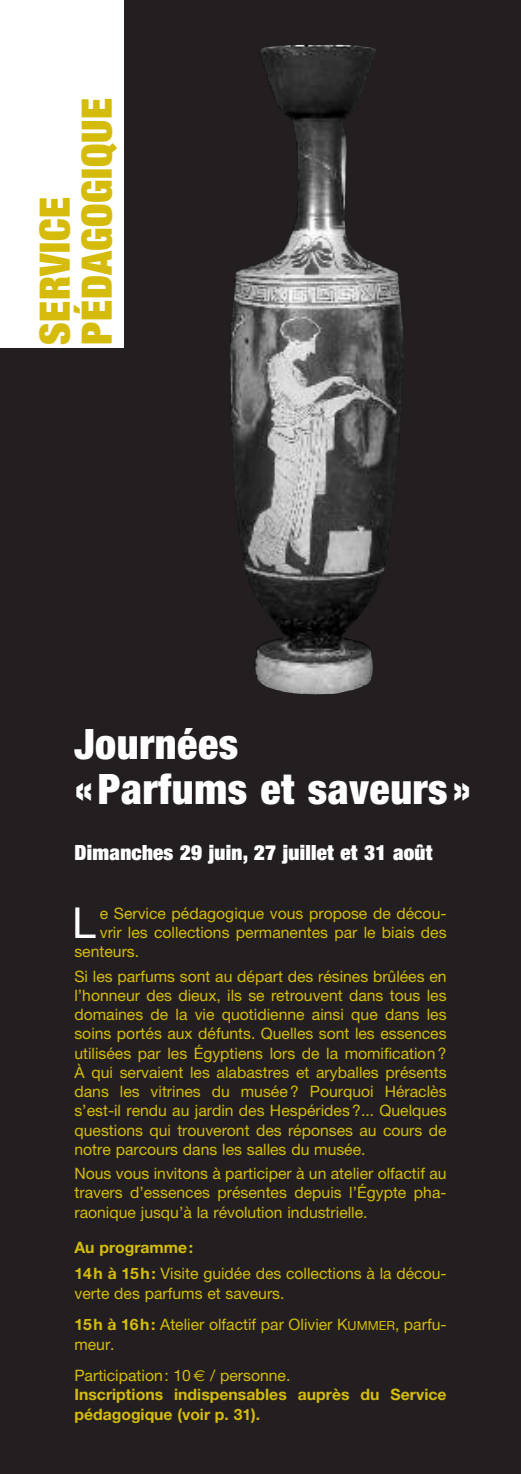
<style>
.page{position:relative;width:521px;height:1474px;background:#fff}
.page>*{position:absolute;margin:0;border:0;box-sizing:border-box;transform-origin:0 0}
.t1{font:42.7px "Helvetica Neue";color:#fff}
.t2{font:900 condensed 42px/45.5px "Helvetica Neue";letter-spacing:.015em;color:#fff}
.t3{font:900 expanded 42px/42px "Helvetica Neue";letter-spacing:.015em;color:#d5bc0c}
.t4{font:900 expanded 21px "Helvetica Neue";letter-spacing:.015em;color:#fff}
.t5{font:15.75px/19.2px "Helvetica Neue";color:#d5bc0c}
.t6{font:700 15.75px/19.2px "Helvetica Neue";color:#d5bc0c}
.s1{font-weight:700}
.s2{font-size:12.6px}
.s3{font-family:"Euro Sans"}
</style>
<div class="page">
<div style="left:0;top:0;width:521px;height:1473px;background:#231f20"></div>
<div style="left:0;top:0;width:124px;height:347px;background:#fff"></div>
<img style="left:230px;top:45px;width:174px;height:649px">
<h2 class="t3" style="left:37px;top:345px;width:248px;rotate:-90deg">SERVICE<br>PÉDAGOGIQUE</h2>
<h2 class="t2" style="left:74px;top:724px;width:398px">Journées<br>«Parfums et saveurs»</h2>
<h3 class="t4" style="left:74px;top:845px;width:359px">Dimanches 29 juin, 27 juillet et 31 août</h3>
<h1 class="t1" style="left:72px;top:907px;width:25px">L</h1>
<p class="t5" style="left:100px;top:905px;width:348px">e Service pédagogique vous propose de décou-</p>
<p class="t5" style="left:100px;top:924px;width:348px">vrir les collections permanentes par le biais des</p>
<p class="t5" style="left:74px;top:943px;width:66px">senteurs.</p>
<p class="t5" style="left:74px;top:968px;width:374px;text-align:justify">Si les parfums sont au départ des résines brûlées en l’honneur des dieux, ils se retrouvent dans tous les domaines de la vie quotidienne ainsi que dans les soins portés aux défunts. Quelles sont les essences utilisées par les Égyptiens lors de la momification ?<br>À qui servaient les alabastres et aryballes présents dans les vitrines du musée ? Pourquoi Héraclès s’est-il rendu au jardin des Hespérides ?... Quelques questions qui trouveront des réponses au cours de notre parcours dans les salles du musée.</p>
<p class="t5" style="left:74px;top:1165px;width:374px;text-align:justify">Nous vous invitons à participer à un atelier olfactif au travers d’essences présentes depuis l’Égypte pha&shy;raonique jusqu’à la révolution industrielle.</p>
<p class="t5" style="left:74px;top:1235px;width:374px;line-height:26.8px"><span class="s1">Au programme:<br>14h à 15h:</span> Visite guidée des collections à la décou-</p>
<p class="t5" style="left:74px;top:1278px;width:374px;line-height:31.5px">verte des parfums et saveurs.<br><span class="s1">15h à 16h:</span> Atelier olfactif par Olivier K<span class="s2">UMMER</span>, parfu-</p>
<p class="t5" style="left:74px;top:1329px;width:217px;line-height:31.5px">meur.<br>Participation: 10 <span class="s3">€</span> / personne.</p>
<p class="t6" style="left:74px;top:1386px;width:374px">Inscriptions indispensables auprès du Service pédagogique (voir p. 31).</p>
</div>
